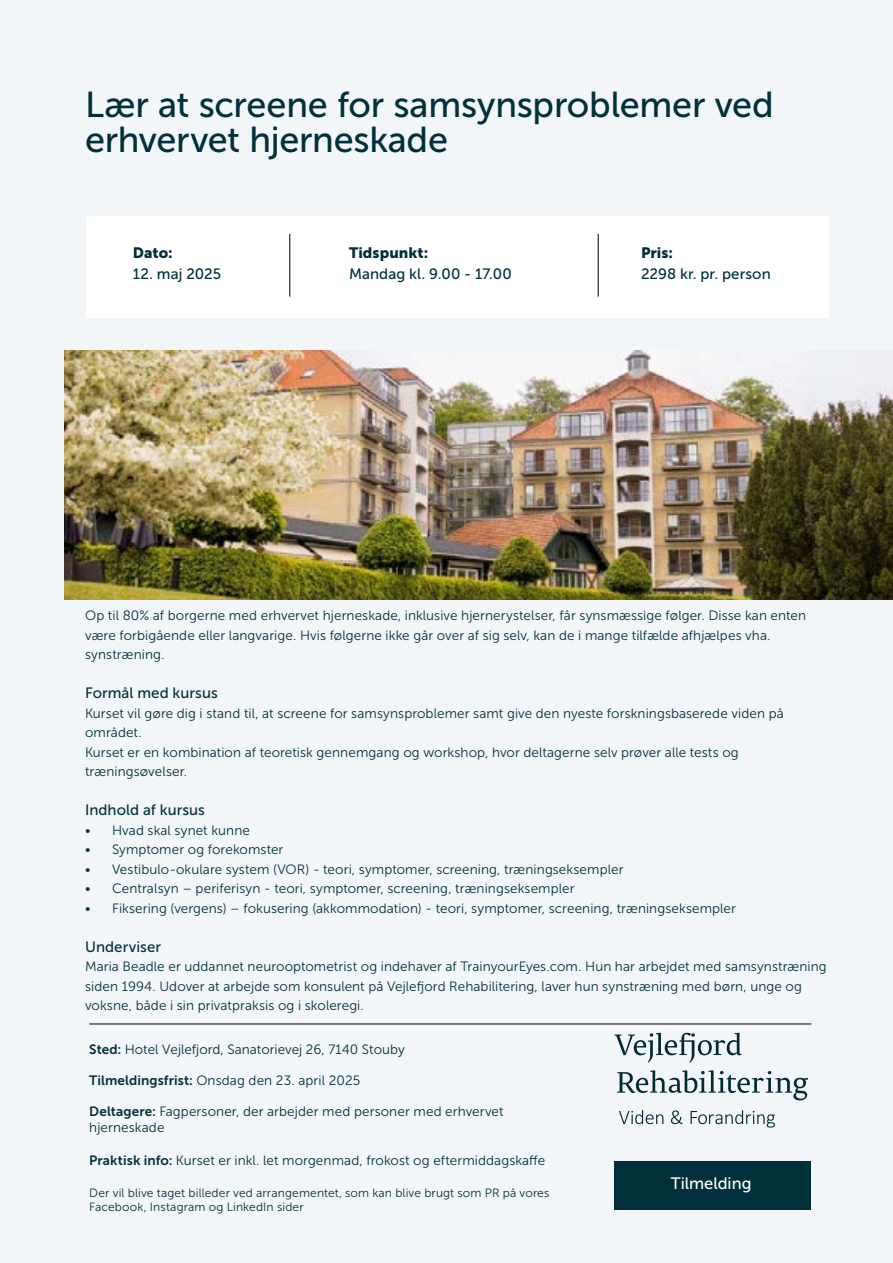
<style>
.page{position:relative;width:893px;height:1263px;background:#f3f6f8}
.page>*{position:absolute;margin:0;border:0;box-sizing:border-box;transform-origin:0 0}
.t1{font:36px/34.5px "Museo Sans 500";letter-spacing:-.005em;color:#01303a}
.t2{font:16.5px "Museo Sans 500";color:#fff}
.t3{font:15px "Museo Sans 500";letter-spacing:.005em;color:#01303a}
.t4{font:15px "Museo Sans 900";letter-spacing:.005em;color:#01303a}
.t5{font:13.5px/19.5px "Museo Sans 300";letter-spacing:.01em;color:#01303a}
.t6{font:12px/14.4px "Museo Sans 300";letter-spacing:.015em;color:#01303a}
.s1{font-family:"Museo Sans 700"}
</style>
<div class="page">
<div style="left:86px;top:216px;width:742px;height:101px;background:#fff"></div>
<svg style="left:619px;top:1110px;width:44px;height:14px"></svg>
<svg style="left:671px;top:1110px;width:11px;height:14px"></svg>
<svg style="left:690px;top:1110px;width:85px;height:17px"></svg>
<svg style="left:614px;top:1033px;width:127px;height:29px"></svg>
<svg style="left:617px;top:1070px;width:191px;height:30px"></svg>
<div style="left:614px;top:1161px;width:197px;height:49px;background:#01303a"></div>
<img style="left:65px;top:351px;width:828px;height:249px">
<hr style="left:290px;top:234px;width:1px;height:63px;background:#000">
<hr style="left:89px;top:1024px;width:722px;height:1px;background:#000">
<hr style="left:598px;top:234px;width:1px;height:63px;background:#000">
<h1 class="t1" style="left:85px;top:88px;width:690px">Lær at screene for samsynsproblemer ved erhvervet hjerneskade</h1>
<p class="t4" style="left:133px;top:244px;width:41px">Dato:</p>
<p class="t4" style="left:349px;top:244px;width:81px">Tidspunkt:</p>
<p class="t4" style="left:641px;top:244px;width:33px">Pris:</p>
<p class="t3" style="left:133px;top:266px;width:90px">12. maj 2025</p>
<p class="t3" style="left:349px;top:266px;width:164px">Mandag kl. 9.00 - 17.00</p>
<p class="t3" style="left:641px;top:266px;width:131px">2298 kr. pr. person</p>
<p class="t5" style="left:85px;top:606px;width:723px">Op til 80% af borgerne med erhvervet hjerneskade, inklusive hjernerystelser, får synsmæssige følger. Disse kan enten være forbigående eller langvarige. Hvis følgerne ikke går over af sig selv, kan de i mange tilfælde afhjælpes vha. synstræning.</p>
<p class="t3" style="left:85px;top:685px;width:134px">Formål med kursus</p>
<p class="t5" style="left:85px;top:703px;width:700px">Kurset vil gøre dig i stand til, at screene for samsynsproblemer samt give den nyeste forskningsbaserede viden på området.<br>Kurset er en kombination af teoretisk gennemgang og workshop, hvor deltagerne selv prøver alle tests og træningsøvelser.</p>
<p class="t3" style="left:85px;top:802px;width:121px">Indhold af kursus</p>
<p class="t5" style="left:85px;top:820px;width:166px">• Hvad skal synet kunne</p>
<p class="t5" style="left:85px;top:840px;width:200px">• Symptomer og forekomster</p>
<p class="t5" style="left:85px;top:859px;width:540px">• Vestibulo-okulare system (VOR) - teori, symptomer, screening, træningseksempler</p>
<p class="t5" style="left:85px;top:879px;width:491px">• Centralsyn – periferisyn - teori, symptomer, screening, træningseksempler</p>
<p class="t5" style="left:85px;top:898px;width:652px">• Fiksering (vergens) – fokusering (akkommodation) - teori, symptomer, screening, træningseksempler</p>
<p class="t3" style="left:85px;top:938px;width:78px">Underviser</p>
<p class="t5" style="left:85px;top:957px;width:743px">Maria Beadle er uddannet neurooptometrist og indehaver af TrainyourEyes.com. Hun har arbejdet med samsynstræning siden 1994. Udover at arbejde som konsulent på Vejlefjord Rehabilitering, laver hun synstræning med børn, unge og voksne, både i sin privatpraksis og i skoleregi.</p>
<p class="t5" style="left:89px;top:1039px;width:317px"><span class="s1">Sted:</span> Hotel Vejlefjord, Sanatorievej 26, 7140 Stouby</p>
<p class="t5" style="left:89px;top:1071px;width:273px"><span class="s1">Tilmeldingsfrist:</span> Onsdag den 23. april 2025</p>
<p class="t5" style="left:89px;top:1103px;width:416px;line-height:16.2px"><span class="s1">Deltagere:</span> Fagpersoner, der arbejder med personer med erhvervet hjerneskade</p>
<p class="t5" style="left:89px;top:1150px;width:458px"><span class="s1">Praktisk info:</span> Kurset er inkl. let morgenmad, frokost og eftermiddagskaffe</p>
<p class="t6" style="left:89px;top:1186px;width:462px">Der vil blive taget billeder ved arrangementet, som kan blive brugt som PR på vores<br>Facebook, Instagram og LinkedIn sider</p>
<p class="t2" style="left:671px;top:1174px;width:82px">Tilmelding</p>
</div>
